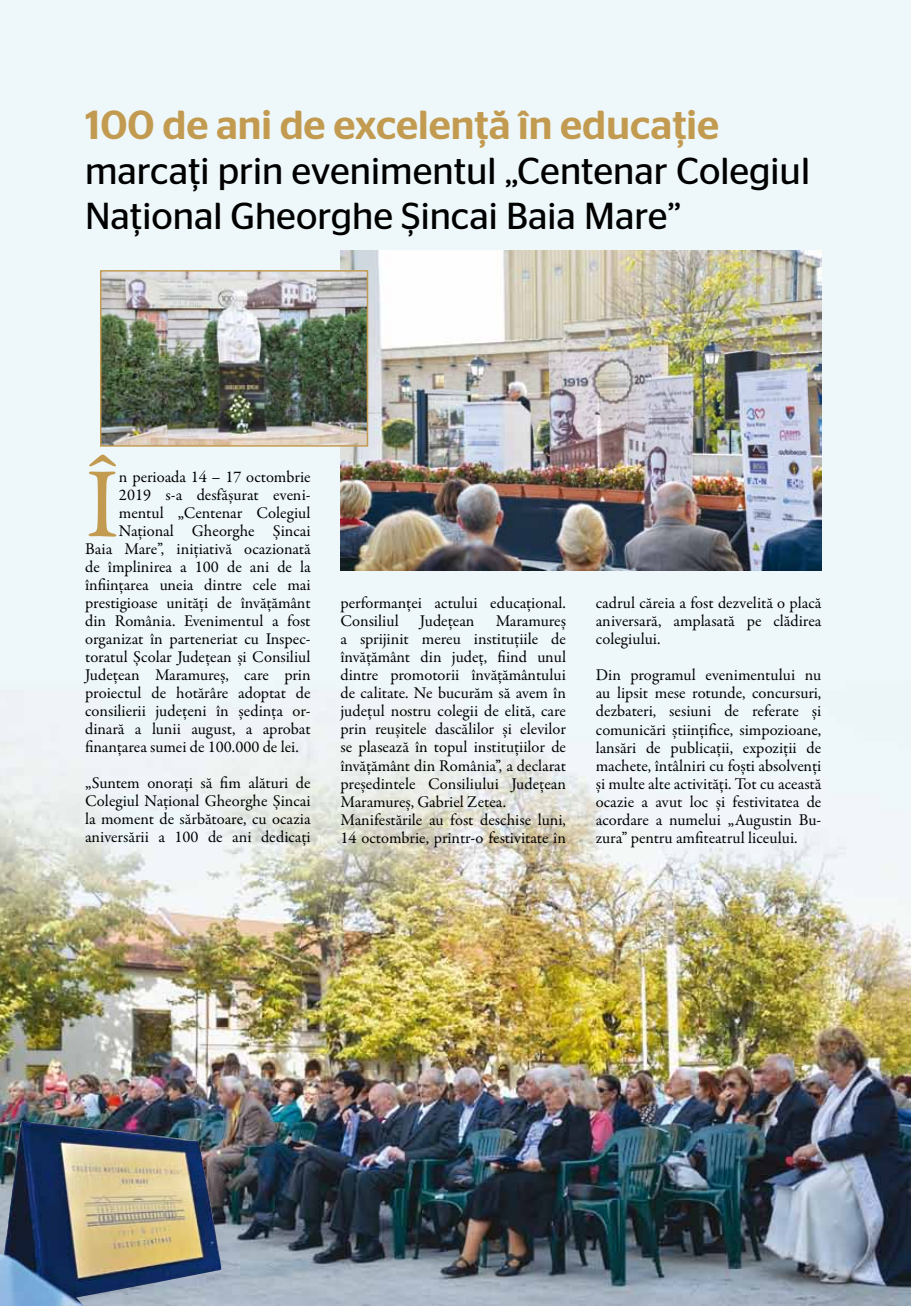
<style>
.page{position:relative;width:915px;height:1306px;background:#fff}
.page>*{position:absolute;margin:0;border:0;box-sizing:border-box;transform-origin:0 0}
.t1{font:99.9px "Garamond Premr Pro";color:#c29b51}
.t2{font:500 40.5px "Stag Sans";color:#c29b51}
.t3{font:37.5px/45px "Stag Sans";color:#000}
.t4{font:16.5px/18px "Garamond Premr Pro";letter-spacing:-.005em;color:#000;text-align:justify}
</style>
<div class="page">
<img style="left:0;top:0;width:910px;height:1305px">
<img style="left:340px;top:251px;width:481px;height:319px">
<img style="left:0;top:1120px;width:221px;height:185px">
<img style="left:102px;top:272px;width:264px;height:172px">
<div style="left:100px;top:270px;width:268px;height:176px;border:1px solid #c29b51"></div>
<h2 class="t2" style="left:85px;top:101px;width:635px">100 de ani de excelenţă în educaţie</h2>
<h3 class="t3" style="left:85px;top:148px;width:726px">marcaţi prin evenimentul „Centenar Colegiul<br>Naţional Gheorghe Șincai Baia Mare”</h3>
<h1 class="t1" style="left:85px;top:444px;width:35px">Î</h1>
<p class="t4" style="left:119px;top:468px;width:193px">n perioada 14 – 17 octombrie</p>
<p class="t4" style="left:119px;top:486px;width:193px">2019 s-a desfășurat eveni-</p>
<p class="t4" style="left:119px;top:504px;width:193px">mentul „Centenar Colegiul</p>
<p class="t4" style="left:119px;top:522px;width:193px">Național Gheorghe Șincai</p>
<p class="t4" style="left:85px;top:540px;width:227px">Baia Mare”, inițiativă ocazionată</p>
<p class="t4" style="left:85px;top:558px;width:227px">de împlinirea a 100 de ani de la</p>
<p class="t4" style="left:85px;top:576px;width:227px">înființarea uneia dintre cele mai</p>
<p class="t4" style="left:85px;top:594px;width:227px">prestigioase unități de învățământ</p>
<p class="t4" style="left:85px;top:612px;width:227px">din România. Evenimentul a fost</p>
<p class="t4" style="left:85px;top:630px;width:227px">organizat în parteneriat cu Inspec-</p>
<p class="t4" style="left:85px;top:648px;width:227px">toratul Școlar Județean și Consiliul</p>
<p class="t4" style="left:85px;top:666px;width:227px">Județean Maramureș, care prin</p>
<p class="t4" style="left:85px;top:684px;width:227px">proiectul de hotărâre adoptat de</p>
<p class="t4" style="left:85px;top:702px;width:227px">consilierii județeni în ședința or-</p>
<p class="t4" style="left:85px;top:720px;width:227px">dinară a lunii august, a aprobat</p>
<p class="t4" style="left:85px;top:738px;width:215px">finanțarea sumei de 100.000 de lei.</p>
<p class="t4" style="left:85px;top:774px;width:227px">„Suntem onorați să fim alături de Colegiul Național Gheorghe Șincai la moment de sărbătoare, cu ocazia aniversării a 100 de ani dedicați</p>
<p class="t4" style="left:340px;top:594px;width:227px">performanței actului educațional.<br>Consiliul</p>
<p class="t4" style="left:420px;top:612px;width:56px">Județean</p>
<p class="t4" style="left:340px;top:612px;width:227px;text-align:left;text-indent:155px">Maramureș a sprijinit mereu instituțiile de învățământ din județ, fiind unul dintre promotorii învățământului de calitate. Ne bucurăm să avem în județul nostru colegii de elită, care prin reușitele dascălilor și elevilor se plasează în topul instituțiilor de învățământ din România”, a declarat președintele Consiliului Județean Maramureș, Gabriel Zetea.<br>Manifestările au fost deschise luni, 14 octombrie, printr-o festivitate în</p>
<p class="t4" style="left:595px;top:594px;width:227px">cadrul căreia a fost dezvelită o placă aniversară, amplasată pe clădirea colegiului.</p>
<p class="t4" style="left:595px;top:666px;width:227px">Din programul evenimentului nu au lipsit mese rotunde, concursuri, dezbateri, sesiuni de referate și comunicări științifice, simpozioane, lansări de publicații, expoziții de machete, întâlniri cu foști absolvenți și multe alte activități. Tot cu această ocazie a avut loc și festivitatea de acordare a numelui „Augustin Bu&shy;zura” pentru amfiteatrul liceului.</p>
</div>
